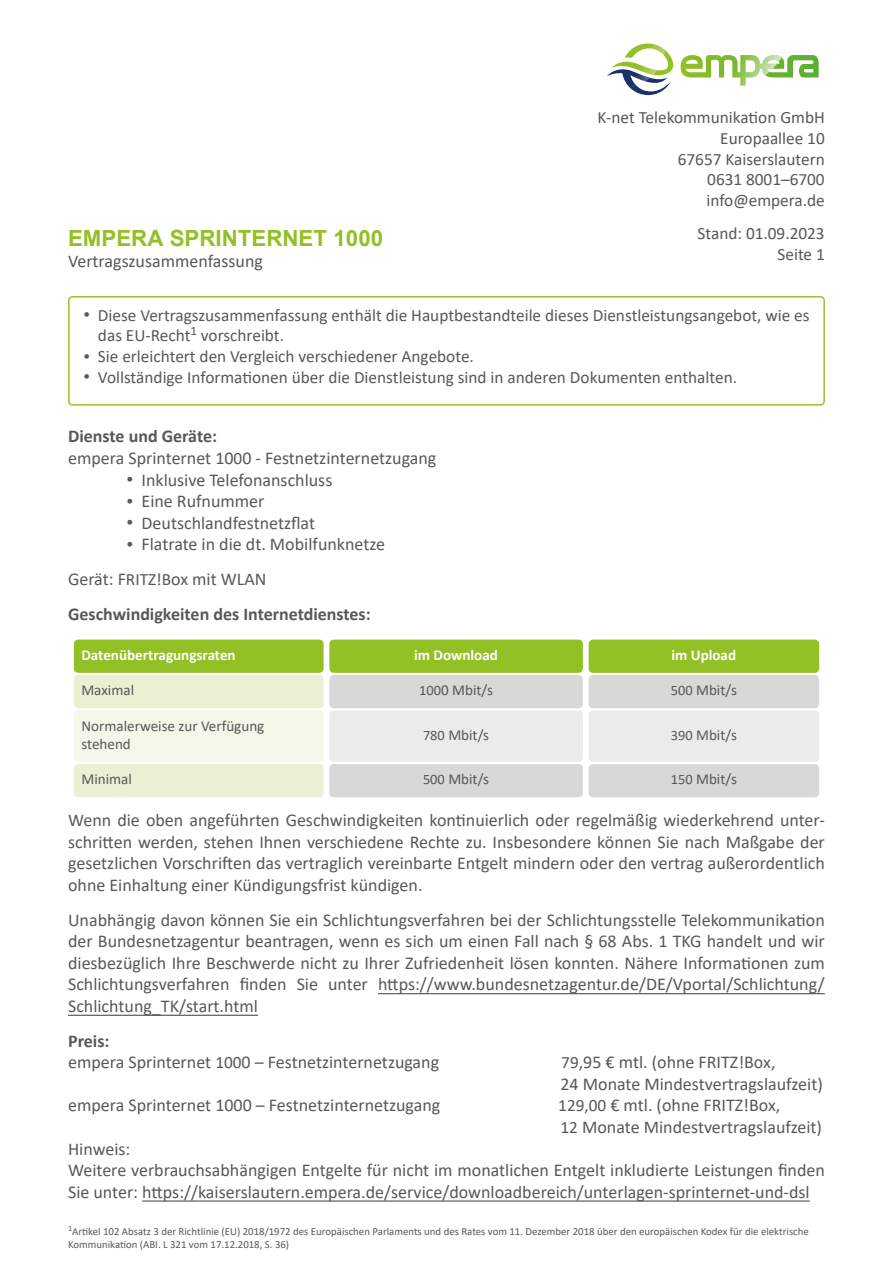
<style>
.page{position:relative;width:893px;height:1263px;background:#fff}
.page>*{position:absolute;margin:0;border:0;box-sizing:border-box;transform-origin:0 0}
.t1{font:700 22.35px "Arial";color:#92c025}
.t2{font:18px/21.6px "Calibri";color:#595857}
.t3{font:17.25px/20.7px "Calibri";color:#595857;text-align:right}
.t4{font:15.15px/18.1px "Calibri";color:#595857}
.t5{font:700 15.15px "Calibri";color:#fff}
.t6{font:10.8px/12.9px "Calibri";color:#595857}
.s1{font-size:14.7px}
.s2{font-weight:700}
.s3{font-size:17.25px}
.s4{font-size:15.3px}
.s5{font-size:14.4px}
</style>
<div class="page">
<svg style="left:681px;top:55px;width:132px;height:31px"></svg>
<svg style="left:607px;top:44px;width:66px;height:51px"></svg>
<svg style="left:68px;top:296px;width:757px;height:110px"></svg>
<div style="left:74px;top:640px;width:250px;height:33px;background:#92c025;border-radius:4px"></div>
<div style="left:329px;top:640px;width:254px;height:33px;background:#92c025;border-radius:4px"></div>
<div style="left:589px;top:640px;width:230px;height:33px;background:#92c025;border-radius:4px"></div>
<div style="left:74px;top:675px;width:250px;height:33px;background:#eaf0d4;border-radius:4px"></div>
<div style="left:329px;top:675px;width:254px;height:33px;background:#d8d8d8;border-radius:4px"></div>
<div style="left:589px;top:675px;width:230px;height:33px;background:#d8d8d8;border-radius:4px"></div>
<div style="left:74px;top:710px;width:250px;height:52px;background:#f5f7e9;border-radius:4px"></div>
<div style="left:329px;top:710px;width:254px;height:52px;background:#ebebeb;border-radius:4px"></div>
<div style="left:589px;top:710px;width:230px;height:52px;background:#ebebeb;border-radius:4px"></div>
<div style="left:74px;top:764px;width:250px;height:33px;background:#eaf0d4;border-radius:4px"></div>
<div style="left:329px;top:764px;width:254px;height:33px;background:#d8d8d8;border-radius:4px"></div>
<div style="left:589px;top:764px;width:230px;height:33px;background:#d8d8d8;border-radius:4px"></div>
<hr style="left:378px;top:993px;width:447px;height:1px;background:#595857">
<hr style="left:68px;top:1015px;width:190px;height:1px;background:#595857">
<hr style="left:142px;top:1200px;width:668px;height:2px;background:#595857">
<p class="t3" style="left:597px;top:107px;width:229px">K-net Telekommunikation GmbH<br>Europaallee 10<br>67657 Kaiserslautern<br>0631 8001–6700 info@empera.de</p>
<p class="t3" style="left:698px;top:223px;width:129px">Stand: 01.09.2023<br>Seite 1</p>
<p class="t1" style="left:68px;top:222px;width:317px">EMPERA SPRINTERNET 1000</p>
<p class="t2" style="left:68px;top:249px;width:196px">Vertragszusammenfassung</p>
<p class="t3" style="left:98px;top:304px;width:713px;text-align:left;text-indent:-15px"><span class="s1">•</span> Diese Vertragszusammenfassung enthält die Hauptbestandteile dieses Dienstleistungsangebot, wie es das EU-Recht<sup>1</sup> vorschreibt.</p>
<p class="t3" style="left:83px;top:345px;width:392px"><span class="s1">•</span> Sie erleichtert den Vergleich verschiedener Angebote.</p>
<p class="t3" style="left:83px;top:366px;width:655px"><span class="s1">•</span> Vollständige Informationen über die Dienstleistung sind in anderen Dokumenten enthalten.</p>
<p class="t2" style="left:68px;top:425px;width:370px"><span class="s2">Dienste und Geräte:<br></span>empera Sprinternet 10<span class="s3">0</span>0 - Festnetzinternetzugang</p>
<p class="t2" style="left:126px;top:468px;width:208px"><span class="s4">•</span> Inklusive Telefonanschluss</p>
<p class="t2" style="left:126px;top:490px;width:140px"><span class="s4">•</span> Eine Rufnummer</p>
<p class="t2" style="left:126px;top:512px;width:190px"><span class="s4">•</span> Deutschlandfestnetzflat</p>
<p class="t2" style="left:68px;top:527px;width:319px;line-height:34.5px;text-indent:58px"><span class="s4">•</span> Flatrate in die dt. Mobilfunknetze<br>Gerät: F<span class="s3">RITZ!B</span>ox mit WLAN<br><span class="s2">Geschwindigkeiten des Internetdienstes:</span></p>
<p class="t5" style="left:81px;top:644px;width:156px">Datenübertragungsraten</p>
<p class="t5" style="left:414px;top:644px;width:85px">im Download</p>
<p class="t5" style="left:671px;top:644px;width:66px">im Upload</p>
<p class="t4" style="left:81px;top:681px;width:54px">Maximal</p>
<p class="t4" style="left:419px;top:681px;width:75px"><span class="s5">100</span>0 Mbit/s</p>
<p class="t4" style="left:671px;top:681px;width:68px"><span class="s5">500</span> Mbit/s</p>
<p class="t4" style="left:81px;top:716px;width:184px">Normalerweise zur Verfügung stehend</p>
<p class="t4" style="left:423px;top:725px;width:68px"><span class="s5">780</span> Mbit/s</p>
<p class="t4" style="left:671px;top:725px;width:68px"><span class="s5">390</span> Mbit/s</p>
<p class="t4" style="left:81px;top:770px;width:52px">Minimal</p>
<p class="t4" style="left:423px;top:770px;width:68px"><span class="s5">500</span> Mbit/s</p>
<p class="t4" style="left:671px;top:770px;width:68px"><span class="s5">150</span> Mbit/s</p>
<p class="t2" style="left:68px;top:809px;width:758px;text-align:justify">Wenn die oben angeführten Geschwindigkeiten kontinuierlich oder regelmäßig wiederkehrend unter&shy;schritten werden, stehen Ihnen verschiedene Rechte zu. Insbesondere können Sie nach Maßgabe der gesetzlichen Vorschriften das vertraglich vereinbarte Entgelt mindern oder den vertrag außerordentlich ohne Einhaltung einer Kündigungsfrist kündigen.</p>
<p class="t2" style="left:68px;top:908px;width:758px;text-align:justify">Unabhängig davon können Sie ein Schlichtungsverfahren bei der Schlichtungsstelle Telekommunikation der Bundesnetzagentur beantragen, wenn es sich um einen Fall nach § 68 Abs. 1 TKG handelt und wir diesbezüglich Ihre Beschwerde nicht zu Ihrer Zufriedenheit lösen konnten. Nähere Informationen zum Schlichtungsverfahren finden Sie unter https://www.bundesnetzagentur.de/DE/Vportal/Schlichtung/ Schlichtung_TK/start.html</p>
<p class="t2" style="left:68px;top:1029px;width:373px"><span class="s2">Preis:<br></span>empera Sprinternet <span class="s3">100</span>0 – Festnetzinternetzugang</p>
<p class="t2" style="left:560px;top:1051px;width:264px"><span class="s3">79</span>,95 € mtl. (ohne FRITZ!Box,<br>24 Monate Mindestvertragslaufzeit)</p>
<p class="t2" style="left:68px;top:1094px;width:374px">empera Sprinternet 1000 – Festnetzinternetzugang</p>
<p class="t2" style="left:558px;top:1094px;width:265px"><span class="s3">129,00</span> € mtl. (ohne FRITZ!Box,<br><span class="s3">12</span> Monate Mindestvertragslaufzeit)</p>
<p class="t2" style="left:68px;top:1137px;width:758px">Hinweis:<br>Weitere verbrauchsabhängigen Entgelte für nicht im monatlichen Entgelt inkludierte Leistungen finden<br>Sie unter: https://kaiserslautern.empera.de/service/downloadbereich/unterlagen-sprinternet-und-dsl</p>
<p class="t6" style="left:68px;top:1224px;width:742px"><sup>1</sup>Artikel 102 Absatz 3 der Richtlinie (EU) 2018/1972 des Europäischen Parlaments und des Rates vom 11. Dezember 2018 über den europäischen Kodex für die elektrische<br>Kommunikation (ABI. L 321 vom 17.12.2018, S. 36)</p>
</div>
